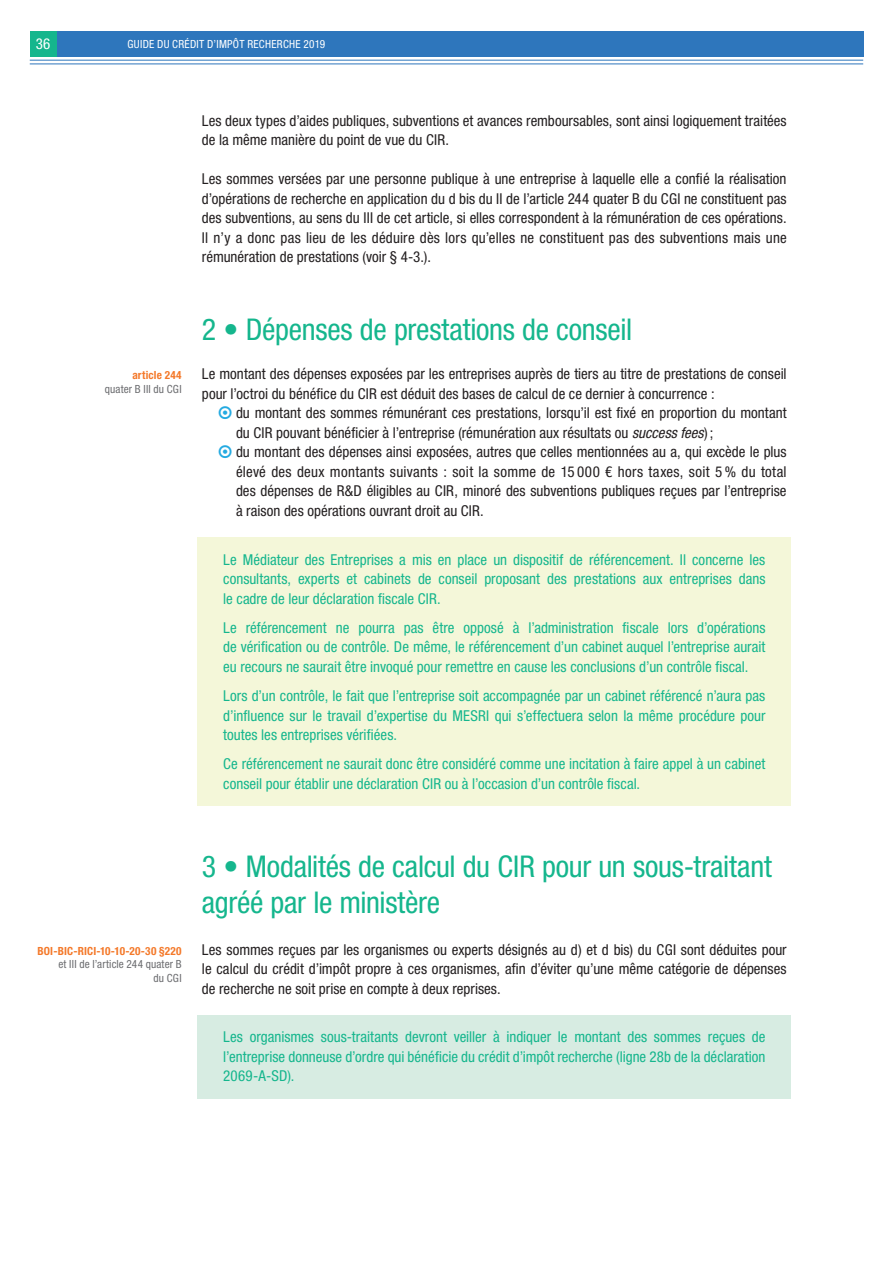
<style>
.page{position:relative;width:893px;height:1263px;background:#fff}
.page>*{position:absolute;margin:0;border:0;box-sizing:border-box;transform-origin:0 0}
.t1{font:condensed 30px/36px "Helvetica Neue LT Std";letter-spacing:-.01em;color:#15b68d}
.t2{font:condensed 15px/19.5px "Helvetica Neue LT Std";color:#231f20}
.t3{font:condensed 15px/19.5px "Helvetica Neue LT Std";color:#15b68d;text-align:justify}
.t4{font:condensed 15px "Helvetica Neue LT Std";color:#fff}
.t5{font:condensed 11.25px/13.5px "Helvetica Neue LT Std";letter-spacing:.015em;color:#6c6d70;text-align:right}
.t6{font:700 condensed 11.25px "Helvetica Neue LT Std";letter-spacing:.015em;color:#f4792a}
.t7{font:condensed 11.25px "Helvetica Neue LT Std";letter-spacing:.025em;color:#fff}
.s1{font-style:italic}
</style>
<div class="page">
<div style="left:198px;top:537px;width:593px;height:84px;background:#f4f7d9"></div>
<div style="left:198px;top:605px;width:593px;height:84px;background:#f4f7d9"></div>
<div style="left:198px;top:673px;width:593px;height:84px;background:#f4f7d9"></div>
<div style="left:198px;top:742px;width:593px;height:64px;background:#f4f7d9"></div>
<div style="left:198px;top:1015px;width:593px;height:83px;background:#d7ece2"></div>
<div style="left:30px;top:31px;width:833px;height:26px;background:#2e76bc"></div>
<hr style="left:30px;top:64px;width:833px;height:1px;background:#2e76bc">
<hr style="left:30px;top:60px;width:833px;height:1px;background:#2e76bc">
<div style="left:30px;top:31px;width:27px;height:26px;background:#15b68d"></div>
<p class="t4" style="left:36px;top:35px;width:16px">36</p>
<p class="t7" style="left:128px;top:38px;width:199px">GUIDE DU CRÉDIT D’IMPÔT RECHERCHE 2019</p>
<p class="t2" style="left:202px;top:111px;width:586px">Les deux types d’aides publiques, subventions et avances remboursables, sont ainsi logiquement traitées de la même manière du point de vue du CIR.</p>
<p class="t2" style="left:202px;top:169px;width:586px;text-align:justify">Les sommes versées par une personne publique à une entreprise à laquelle elle a confié la réalisation d’opérations de recherche en application du d bis du II de l’article 244 quater B du CGI ne constituent pas des subventions, au sens du III de cet article, si elles correspondent à la rémunération de ces opérations.<br>Il n’y a donc pas lieu de les déduire dès lors qu’elles ne constituent pas des subventions mais une rémunération de prestations (voir § 4-3.).</p>
<p class="t6" style="left:132px;top:368px;width:51px">article 244</p>
<p class="t5" style="left:105px;top:382px;width:78px">quater B III du CGI</p>
<h1 class="t1" style="left:202px;top:311px;width:432px">2 • Dépenses de prestations de conseil</h1>
<p class="t2" style="left:202px;top:364px;width:586px">Le montant des dépenses exposées par les entreprises auprès de tiers au titre de prestations de conseil pour l’octroi du bénéfice du CIR est déduit des bases de calcul de ce dernier à concurrence :</p>
<p class="t2" style="left:236px;top:403px;width:552px">du montant des sommes rémunérant ces prestations, lorsqu’il est fixé en proportion du montant du CIR pouvant bénéficier à l’entreprise (rémunération aux résultats ou <span class="s1">success fees</span>) ;<br>du montant des dépenses ainsi exposées, autres que celles mentionnées au a, qui excède le plus élevé des deux montants suivants : soit la somme de 15 000 € hors taxes, soit 5 % du total des dépenses de R&amp;D éligibles au CIR, minoré des subventions publiques reçues par l’entreprise à raison des opérations ouvrant droit au CIR.</p>
<p class="t3" style="left:223px;top:549px;width:544px">Le Médiateur des Entreprises a mis en place un dispositif de référencement. Il concerne les consultants, experts et cabinets de conseil proposant des prestations aux entreprises dans le cadre de leur déclaration fiscale CIR.</p>
<p class="t3" style="left:223px;top:618px;width:544px">Le référencement ne pourra pas être opposé à l’administration fiscale lors d’opérations de vérification ou de contrôle. De même, le référencement d’un cabinet auquel l’entreprise aurait eu recours ne saurait être invoqué pour remettre en cause les conclusions d’un contrôle fiscal.</p>
<p class="t3" style="left:223px;top:686px;width:544px">Lors d’un contrôle, le fait que l’entreprise soit accompagnée par un cabinet référencé n’aura pas d’influence sur le travail d’expertise du MESRI qui s’effectuera selon la même procédure pour toutes les entreprises vérifiées.</p>
<p class="t3" style="left:223px;top:754px;width:544px">Ce référencement ne saurait donc être considéré comme une incitation à faire appel à un cabinet conseil pour établir une déclaration CIR ou à l’occasion d’un contrôle fiscal.</p>
<p class="t6" style="left:37px;top:944px;width:146px">BOI-BIC-RICI-10-10-20-30 §220</p>
<p class="t5" style="left:58px;top:957px;width:125px">et III de l’article 244 quater B du CGI</p>
<h1 class="t1" style="left:202px;top:848px;width:571px">3 • Modalités de calcul du CIR pour un sous-traitant agréé par le ministère</h1>
<p class="t2" style="left:202px;top:939px;width:586px;text-align:justify">Les sommes reçues par les organismes ou experts désignés au d) et d bis) du CGI sont déduites pour le calcul du crédit d’impôt propre à ces organismes, afin d’éviter qu’une même catégorie de dépenses de recherche ne soit prise en compte à deux reprises.</p>
<p class="t3" style="left:223px;top:1027px;width:544px">Les organismes sous-traitants devront veiller à indiquer le montant des sommes reçues de l’entreprise donneuse d’ordre qui bénéficie du crédit d’impôt recherche (ligne 28b de la déclaration 2069-A-SD).</p>
</div>
